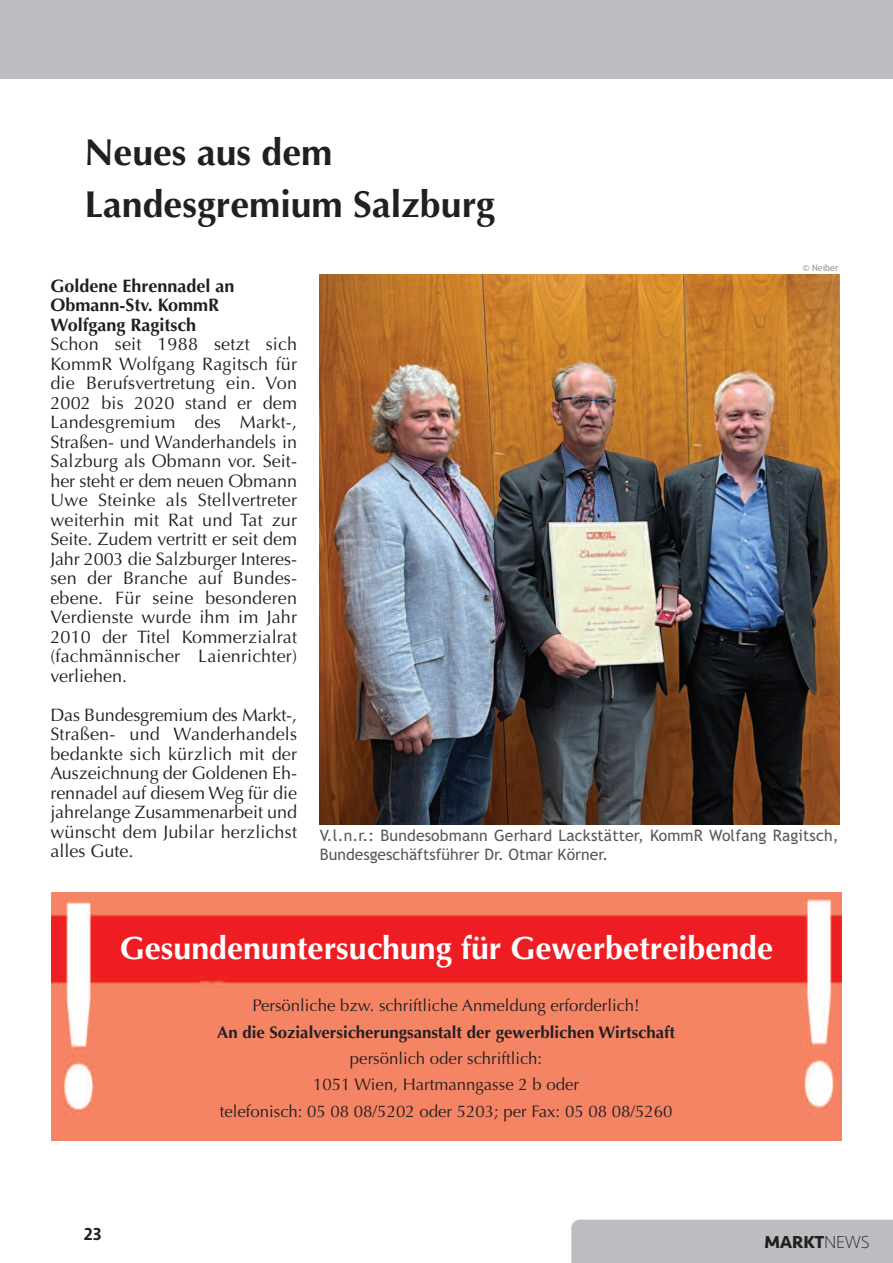
<style>
.page{position:relative;width:893px;height:1263px;background:#fff}
.page>*{position:absolute;margin:0;border:0;box-sizing:border-box;transform-origin:0 0}
.t1{font:700 37.5px/52.5px "Optima";color:#231f20}
.t2{font:700 32.25px "Optima";color:#fff}
.t3{font:18px/19.5px "Optima";letter-spacing:.01em;color:#231f20;text-align:justify}
.t4{font:700 18px/19.5px "Optima";color:#231f20}
.t5{font:700 18px "Seravek";letter-spacing:-.015em;color:#231f20}
.t6{font:500 18px "Seravek";color:#231f20}
.t7{font:16.8px/26.4px "Optima";color:#231f20;text-align:center}
.t8{font:700 16.8px "Optima";color:#231f20}
.t9{font:15.75px/18.9px "Trebuchet MS";letter-spacing:.01em;color:#57585a}
.t10{font:9px "Trebuchet MS";color:#939598}
.s1{font-weight:200}
</style>
<div class="page">
<img style="left:51px;top:893px;width:791px;height:248px">
<div style="left:571px;top:1220px;width:322px;height:43px;background:#bcbdc0"></div>
<div style="left:0;top:0;width:893px;height:78px;background:#bcbdc0"></div>
<img style="left:320px;top:275px;width:520px;height:549px">
<h1 class="t1" style="left:84px;top:126px;width:412px">Neues aus dem<br>Landesgremium Salzburg</h1>
<p class="t10" style="left:803px;top:263px;width:37px">© Neiber</p>
<p class="t4" style="left:50px;top:276px;width:186px">Goldene Ehrennadel an<br>Obmann-Stv. KommR<br>Wolfgang Ragitsch</p>
<p class="t3" style="left:50px;top:334px;width:248px">Schon seit 1988 setzt sich KommR Wolfgang Ragitsch für die Berufsvertretung ein. Von 2002 bis 2020 stand er dem Landesgremium des Markt-, Straßen- und Wanderhandels in Salzburg als Obmann vor. Seit&shy;her steht er dem neuen Obmann Uwe Steinke als Stellvertreter weiterhin mit Rat und Tat zur Seite. Zudem vertritt er seit dem Jahr 2003 die Salzburger Interes&shy;sen der Branche auf Bundes&shy;ebene. Für seine besonderen Verdienste wurde ihm im Jahr 2010 der Titel Kommerzialrat (fachmännischer Laienrichter) verliehen.</p>
<p class="t3" style="left:50px;top:705px;width:248px">Das Bundesgremium des Markt-, Straßen- und Wanderhandels bedankte sich kürzlich mit der Auszeichnung der Goldenen Eh&shy;rennadel auf diesem Weg für die jahrelange Zusammenarbeit und wünscht dem Jubilar herzlichst alles Gute.</p>
<p class="t9" style="left:320px;top:826px;width:520px">V.l.n.r.: Bundesobmann Gerhard Lackstätter, KommR Wolfang Ragitsch,<br>Bundesgeschäftsführer Dr. Otmar Körner.</p>
<h2 class="t2" style="left:120px;top:929px;width:655px">Gesundenuntersuchung für Gewerbetreibende</h2>
<p class="t6" style="left:84px;top:1223px;width:19px">23</p>
<p class="t7" style="left:252px;top:993px;width:389px">Persönliche bzw. schriftliche Anmeldung erforderlich!</p>
<p class="t8" style="left:217px;top:1022px;width:459px">An die Sozialversicherungsanstalt der gewerblichen Wirtschaft</p>
<p class="t7" style="left:220px;top:1045px;width:454px">persönlich oder schriftlich:<br>1051 Wien, Hartmanngasse 2 b oder<br>telefonisch: 05 08 08/5202 oder 5203; per Fax: 05 08 08/5260</p>
<p class="t5" style="left:764px;top:1227px;width:107px">MARKT<span class="s1">NEWS</span></p>
</div>
